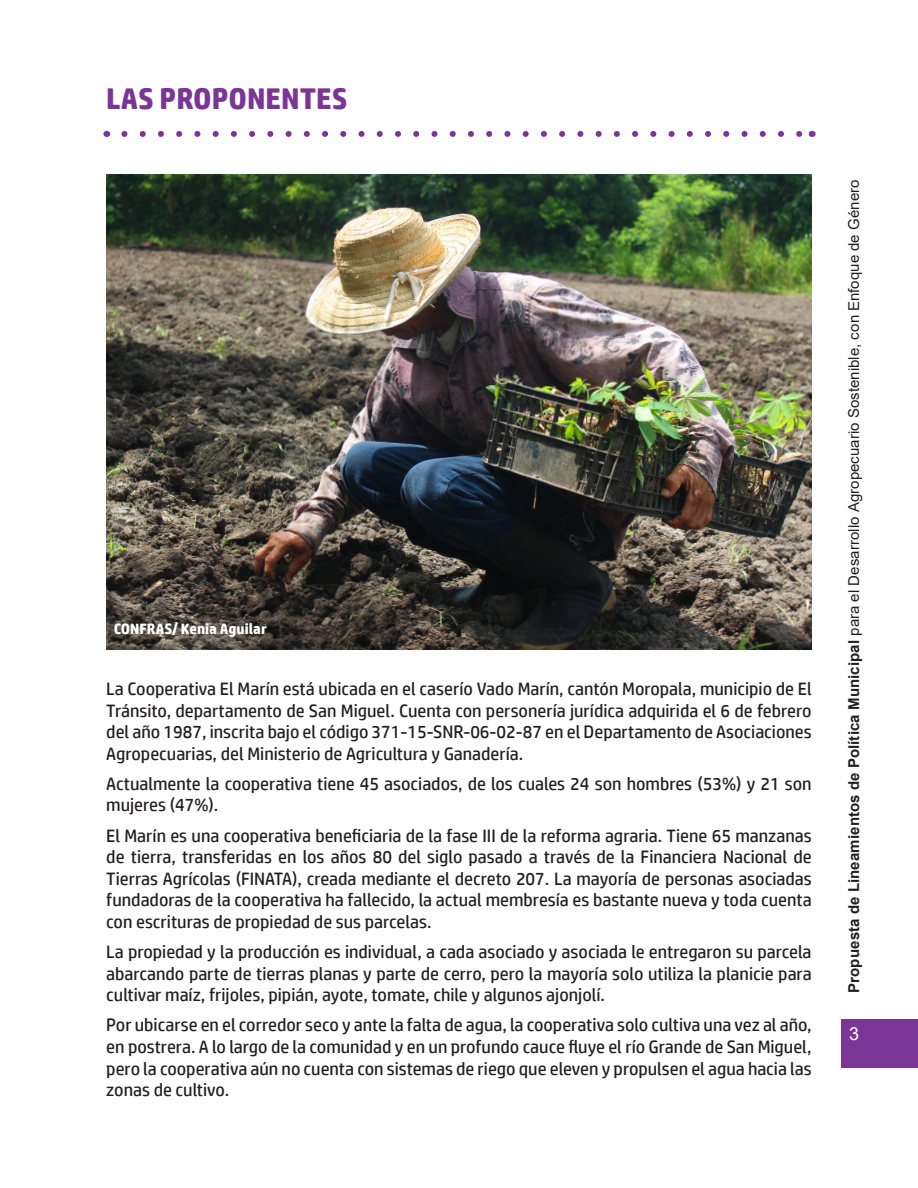
<style>
.page{position:relative;width:918px;height:1188px;background:#fff}
.page>*{position:absolute;margin:0;border:0;box-sizing:border-box;transform-origin:0 0}
.t1{font:700 30px "HP Simplified";color:#7b3595}
.t2{font:18px/21.6px "HP Simplified";color:#231f20;text-align:justify}
.t3{font:18px "Arial";color:#fff}
.t4{font:15px "Arial";letter-spacing:.005em;color:#231f20}
.t5{font:700 15px "HP Simplified";color:#fff}
.s1{font-weight:700}
</style>
<div class="page">
<div style="left:842px;top:1019px;width:76px;height:49px;background:#7b3595"></div>
<svg style="left:124px;top:131px;width:679px;height:6px"></svg>
<img style="left:106px;top:174px;width:706px;height:476px">
<p class="t1" style="left:106px;top:81px;width:243px">LAS PROPONENTES</p>
<p class="t5" style="left:114px;top:620px;width:155px">CONFRAS/ Kenia Aguilar</p>
<p class="t2" style="left:106px;top:678px;width:707px">La Cooperativa El Marín está ubicada en el caserío Vado Marín, cantón Moropala, municipio de El Tránsito, departamento de San Miguel. Cuenta con personería jurídica adquirida el 6 de febrero del año 1987, inscrita bajo el código 371-15-SNR-06-02-87 en el Departamento de Asociaciones Agropecuarias, del Ministerio de Agricultura y Ganadería.</p>
<p class="t2" style="left:106px;top:773px;width:707px">Actualmente la cooperativa tiene 45 asociados, de los cuales 24 son hombres (53%) y 21 son mujeres (47%).</p>
<p class="t2" style="left:106px;top:824px;width:707px">El Marín es una cooperativa beneficiaria de la fase III de la reforma agraria. Tiene 65 manzanas de tierra, transferidas en los años 80 del siglo pasado a través de la Financiera Nacional de Tierras Agrícolas (FINATA), creada mediante el decreto 207. La mayoría de personas asociadas fundadoras de la cooperativa ha fallecido, la actual membresía es bastante nueva y toda cuenta con escrituras de propiedad de sus parcelas.</p>
<p class="t2" style="left:106px;top:941px;width:707px">La propiedad y la producción es individual, a cada asociado y asociada le entregaron su parcela abarcando parte de tierras planas y parte de cerro, pero la mayoría solo utiliza la planicie para cultivar maíz, frijoles, pipián, ayote, tomate, chile y algunos ajonjolí.</p>
<p class="t2" style="left:106px;top:1014px;width:707px">Por ubicarse en el corredor seco y ante la falta de agua, la cooperativa solo cultiva una vez al año, en postrera. A lo largo de la comunidad y en un profundo cauce fluye el río Grande de San Miguel, pero la cooperativa aún no cuenta con sistemas de riego que eleven y propulsen el agua hacia las zonas de cultivo.</p>
<p class="t4" style="left:844px;top:993px;width:814px;rotate:-90deg"><span class="s1">Propuesta de Lineamientos de Política Municipal</span> para el Desarrollo Agropecuario Sostenible, con Enfoque de Género</p>
<p class="t3" style="left:849px;top:1021px;width:12px">3</p>
</div>
